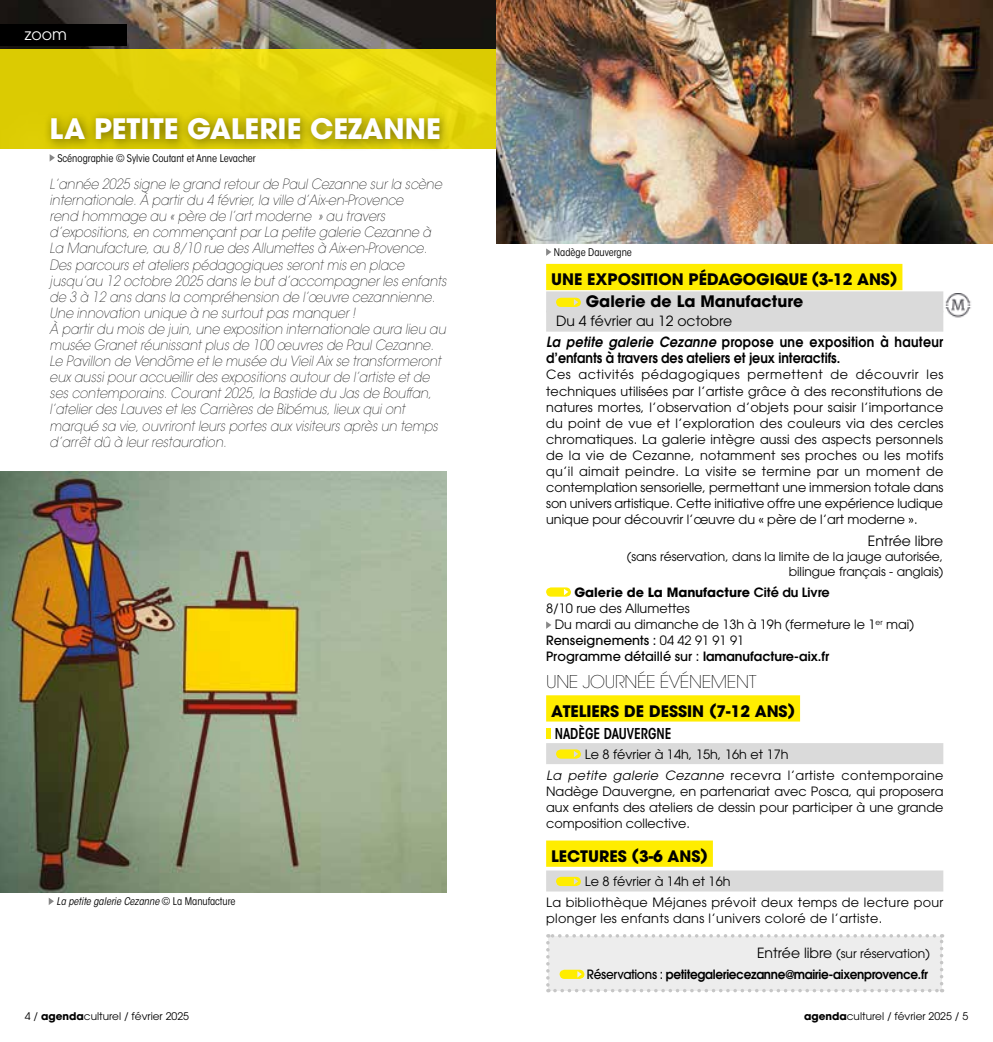
<style>
.page{position:relative;width:993px;height:1042px;background:#fff}
.page>*{position:absolute;margin:0;border:0;box-sizing:border-box;transform-origin:0 0}
.t1{font:700 28px "ITC Avant Garde Pro";color:#fff}
.t2{font:200 17.5px "ITC Avant Garde Pro";letter-spacing:-.02em;color:#000}
.t3{font:700 15.75px/21.7px "ITC Avant Garde Pro";color:#000}
.t4{font:15.75px "ITC Avant Garde Pro";color:#fff}
.t5{font:600 condensed 14.88px "ITC Avant Garde Std";color:#000;scale:.92 1}
.t6{font:italic 200 14px/16.1px "ITC Avant Garde Pro";color:#000;scale:.9 1}
.t7{font:600 14px/21px "ITC Avant Garde Pro";letter-spacing:.025em;color:#000;scale:.9 1}
.t8{font:600 14px "ITC Avant Garde Pro";color:#000;scale:.9 1}
.t9{font:14px "ITC Avant Garde Pro";color:#000}
.t10{font:12.78px/16.1px "ITC Avant Garde Pro";color:#000;text-align:justify}
.t11{font:12.78px/21px "ITC Avant Garde Pro";letter-spacing:.025em;color:#000}
.t12{font:12.78px/21px "ITC Avant Garde Pro";letter-spacing:.03em;color:#000}
.t13{font:600 12.78px "ITC Avant Garde Pro";letter-spacing:-.025em;color:#000;scale:.94 1}
.t14{font:700 12.78px/16.1px "ITC Avant Garde Pro";color:#000}
.t15{font:12.25px/14.7px "ITC Avant Garde Pro";color:#000;text-align:right}
.t16{font:10.5px "ITC Avant Garde Pro";color:#000}
.t17{font:condensed 10.5px "ITC Avant Garde Std";color:#000}
.t18{font:italic condensed 10.5px "ITC Avant Garde Std";color:#000}
.s1{font-style:normal}
.s2{font-weight:400}
.s3{font-style:italic}
.s4{font-weight:600}
.s5{font-weight:500}
.s6{font-size:14px}
.s7{font-weight:700}
</style>
<div class="page">
<img style="left:0;top:0;width:496px;height:50px">
<div style="left:0;top:25px;width:126px;height:21px;background:#000"></div>
<svg style="left:546px;top:934px;width:397px;height:58px"></svg>
<svg style="left:0;top:50px;width:496px;height:99px;fill:#e2d209"></svg>
<div style="left:43px;top:110px;width:409px;height:42px;background:#000;opacity:.5"></div>
<svg style="left:50px;top:154px;width:5px;height:7px"></svg>
<img style="left:943px;top:294px;width:28px;height:23px">
<img style="left:0;top:472px;width:446px;height:420px">
<svg style="left:49px;top:898px;width:5px;height:7px"></svg>
<div style="left:546px;top:264px;width:356px;height:26px;background:#ffed00"></div>
<div style="left:546px;top:291px;width:397px;height:21px;background:#dadada"></div>
<div style="left:546px;top:311px;width:397px;height:21px;background:#dadada"></div>
<svg style="left:556px;top:298px;width:24px;height:9px"></svg>
<svg style="left:546px;top:587px;width:24px;height:10px"></svg>
<svg style="left:546px;top:621px;width:5px;height:8px"></svg>
<div style="left:546px;top:695px;width:253px;height:26px;background:#ffed00"></div>
<div style="left:546px;top:743px;width:397px;height:21px;background:#dadada"></div>
<div style="left:546px;top:840px;width:166px;height:27px;background:#ffed00"></div>
<div style="left:546px;top:870px;width:397px;height:21px;background:#dadada"></div>
<div style="left:546px;top:728px;width:5px;height:11px;background:#ffed00"></div>
<svg style="left:556px;top:749px;width:24px;height:9px"></svg>
<svg style="left:556px;top:877px;width:24px;height:9px"></svg>
<img style="left:496px;top:0;width:496px;height:243px">
<svg style="left:546px;top:248px;width:5px;height:8px"></svg>
<p class="t4" style="left:25px;top:25px;width:44px">zoom</p>
<h1 class="t1" style="left:50px;top:110px;width:392px">LA PETITE GALERIE CEZANNE</h1>
<p class="t17" style="left:57px;top:151px;width:200px">Scénographie © Sylvie Coutant et Anne Levacher</p>
<p class="t6" style="left:50px;top:176px;width:442px">L’année 2025 signe le grand retour de Paul Cezanne sur la scène internationale. À partir du 4 février, la ville d’Aix-en-Provence<br>rend hommage au « père de l’art moderne » au travers d’expositions, en commençant par La petite galerie Cezanne à La Manufacture, au 8/10 rue des Allumettes à Aix-en-Provence.<br>Des parcours et ateliers pédagogiques seront mis en place jusqu’au 12 octobre 2025 dans le but d’accompagner les enfants de 3 à 12 ans dans la compréhension de l’œuvre cezannienne.<br>Une innovation unique à ne surtout pas manquer !<br>À partir du mois de juin, une exposition internationale aura lieu au musée Granet réunissant plus de 100 œuvres de Paul Cezanne.<br>Le Pavillon de Vendôme et le musée du Vieil Aix se transformeront eux aussi pour accueillir des expositions autour de l’artiste et de ses contemporains. Courant 2025, la Bastide du Jas de Bouffan, l’atelier des Lauves et les Carrières de Bibémus, lieux qui ont marqué sa vie, ouvriront leurs portes aux visiteurs après un temps d’arrêt dû à leur restauration.</p>
<p class="t18" style="left:56px;top:895px;width:180px">La petite galerie Cezanne <span class="s1">© La Manufacture</span></p>
<p class="t17" style="left:553px;top:246px;width:79px">Nadège Dauvergne</p>
<p class="t3" style="left:585px;top:268px;width:313px;text-indent:-35px">UNE EXPOSITION PÉDAGOGIQUE (3-12 ANS)<br>Galerie de La Manufacture</p>
<p class="t7" style="left:546px;top:310px;width:442px;text-indent:10px"><span class="s2">Du 4 février au 12 octobre<br></span><span class="s3">La petite galerie Cezanne</span> propose une exposition à hauteur</p>
<p class="t8" style="left:546px;top:349px;width:328px">d’enfants à travers des ateliers et jeux interactifs.</p>
<p class="t10" style="left:546px;top:366px;width:399px">Ces activités pédagogiques permettent de découvrir les techniques utilisées par l’artiste grâce à des reconstitutions de natures mortes, l’observation d’objets pour saisir l’importance du point de vue et l’exploration des couleurs via des cercles chromatiques. La galerie intègre aussi des aspects personnels de la vie de Cezanne, notamment ses proches ou les motifs qu’il aimait peindre. La visite se termine par un moment de contemplation sensorielle, permettant une immersion totale dans son univers artistique. Cette initiative offre une expérience ludique unique pour découvrir l’œuvre du « père de l’art moderne ».</p>
<p class="t9" style="left:867px;top:532px;width:77px">Entrée libre</p>
<p class="t15" style="left:626px;top:549px;width:318px">(sans réservation, dans la limite de la jauge autorisée, bilingue français - anglais)</p>
<p class="t14" style="left:546px;top:584px;width:285px;text-indent:28px">Galerie de La Manufacture <span class="s4">Cité du Livre<br></span><span class="s2">8/10 rue des Allumettes</span></p>
<p class="t10" style="left:546px;top:616px;width:369px;text-align:left;text-indent:9px">Du mardi au dimanche de 13h à 19h (fermeture le 1<sup>er</sup> mai)<br><span class="s5">Renseignements :</span> 04 42 91 91 91<br><span class="s5">Programme détaillé sur :</span> <span class="s4">lamanufacture-aix.fr</span></p>
<p class="t2" style="left:546px;top:670px;width:212px">UNE JOURNÉE ÉVÉNEMENT</p>
<p class="t3" style="left:551px;top:700px;width:245px">ATELIERS DE DESSIN (7-12 ANS)</p>
<p class="t5" style="left:554px;top:725px;width:128px">NADÈGE DAUVERGNE</p>
<p class="t12" style="left:546px;top:743px;width:399px;text-indent:39px">Le 8 février à 14h, 15h, 16h et 17h<br><span class="s3">La petite galerie Cezanne</span> recevra l’artiste contemporaine</p>
<p class="t10" style="left:546px;top:783px;width:398px">Nadège Dauvergne, en partenariat avec Posca, qui proposera aux enfants des ateliers de dessin pour participer à une grande composition collective.</p>
<p class="t3" style="left:551px;top:845px;width:158px">LECTURES (3-6 ANS)</p>
<p class="t11" style="left:546px;top:870px;width:398px;text-indent:39px">Le 8 février à 14h et 16h<br>La bibliothèque Méjanes prévoit deux temps de lecture pour</p>
<p class="t11" style="left:546px;top:908px;width:337px">plonger les enfants dans l’univers coloré de l’artiste.</p>
<p class="t15" style="left:756px;top:946px;width:174px"><span class="s6">Entrée libre</span> (sur réservation)</p>
<p class="t13" style="left:586px;top:966px;width:364px"><span class="s5">Réservations :</span> petitegaleriecezanne@mairie-aixenprovence.fr</p>
<p class="t16" style="left:25px;top:1009px;width:166px">4 / <span class="s7">agenda</span>culturel / février 2025</p>
<p class="t16" style="left:803px;top:1009px;width:166px"><span class="s7">agenda</span>culturel / février 2025 / 5</p>
</div>
